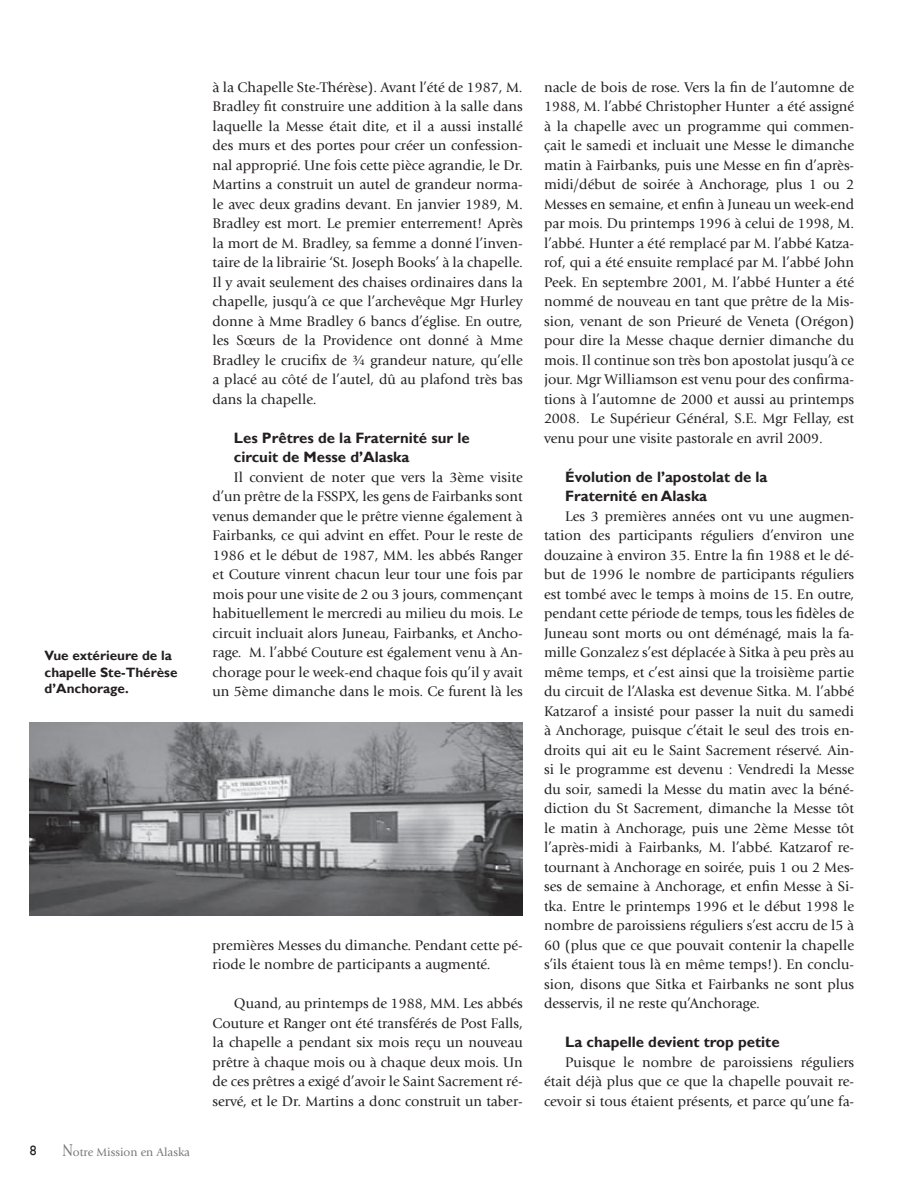
<style>
.page{position:relative;width:918px;height:1188px;background:#fff}
.page>*{position:absolute;margin:0;border:0;box-sizing:border-box;transform-origin:0 0}
.Subtitle{font:700 15px "Gill Sans";color:#231f20}
.Text{font:14.55px/19.5px "Giovanni Std";color:#231f20;text-align:justify}
.Description{font:700 13.5px/16.5px "Gill Sans";color:#231f20}
.t1{font:13.5px "Gill Sans";color:#231f20}
.t2{font:12px "Giovanni Std";color:#76787b}
.s1{font-size:18px}
</style>
<div class="page">
<img style="left:30px;top:723px;width:492px;height:192px">
<p class="Description" style="left:45px;top:648px;width:134px">Vue extérieure de la chapelle Ste-Thérèse d’Anchorage.</p>
<p class="t1" style="left:30px;top:1143px;width:8px">8</p>
<p class="t2" style="left:62px;top:1145px;width:129px"><span class="s1">N</span>otre Mission en Alaska</p>
<p class="Text" style="left:213px;top:77px;width:312px">à la Chapelle Ste-Thérèse). Avant l’été de 1987, M.<br>Bradley fit construire une addition à la salle dans laquelle la Messe était dite, et il a aussi installé des murs et des portes pour créer un confession&shy;nal approprié. Une fois cette pièce agrandie, le Dr.<br>Martins a construit un autel de grandeur norma&shy;le avec deux gradins devant. En janvier 1989, M.<br>Bradley est mort. Le premier enterrement! Après la mort de M. Bradley, sa femme a donné l’inven&shy;taire de la librairie ‘St. Joseph Books’ à la chapelle.<br>Il y avait seulement des chaises ordinaires dans la chapelle, jusqu’à ce que l’archevêque Mgr Hurley donne à Mme Bradley 6 bancs d’église. En outre, les Sœurs de la Providence ont donné à Mme Bradley le crucifix de ¾ grandeur nature, qu’elle a placé au côté de l’autel, dû au plafond très bas dans la chapelle.</p>
<p class="Subtitle" style="left:234px;top:429px;width:237px">Les Prêtres de la Fraternité sur le</p>
<p class="Subtitle" style="left:234px;top:448px;width:177px">circuit de Messe d’Alaska</p>
<p class="Text" style="left:213px;top:467px;width:312px;text-indent:21px">Il convient de noter que vers la 3ème visite d’un prêtre de la FSSPX, les gens de Fairbanks sont venus demander que le prêtre vienne également à Fairbanks, ce qui advint en effet. Pour le reste de 1986 et le début de 1987, MM. les abbés Ranger et Couture vinrent chacun leur tour une fois par mois pour une visite de 2 ou 3 jours, commençant habituellement le mercredi au milieu du mois. Le circuit incluait alors Juneau, Fairbanks, et Ancho&shy;rage. M. l’abbé Couture est également venu à An&shy;chorage pour le week-end chaque fois qu’il y avait un 5ème dimanche dans le mois. Ce furent là les</p>
<p class="Text" style="left:213px;top:935px;width:312px">premières Messes du dimanche. Pendant cette pé&shy;riode le nombre de participants a augmenté.</p>
<p class="Text" style="left:213px;top:994px;width:312px;text-indent:21px">Quand, au printemps de 1988, MM. Les abbés Couture et Ranger ont été transférés de Post Falls, la chapelle a pendant six mois reçu un nouveau prêtre à chaque mois ou à chaque deux mois. Un de ces prêtres a exigé d’avoir le Saint Sacrement ré&shy;servé, et le Dr. Martins a donc construit un taber-</p>
<p class="Text" style="left:544px;top:77px;width:312px">nacle de bois de rose. Vers la fin de l’automne de 1988, M. l’abbé Christopher Hunter a été assigné à la chapelle avec un programme qui commen&shy;çait le samedi et incluait une Messe le dimanche matin à Fairbanks, puis une Messe en fin d’après&shy;midi/début de soirée à Anchorage, plus 1 ou 2<br>Messes en semaine, et enfin à Juneau un week-end par mois. Du printemps 1996 à celui de 1998, M. l’abbé. Hunter a été remplacé par M. l’abbé Katza&shy;rof, qui a été ensuite remplacé par M. l’abbé John Peek. En septembre 2001, M. l’abbé Hunter a été nommé de nouveau en tant que prêtre de la Mis&shy;sion, venant de son Prieuré de Veneta (Orégon) pour dire la Messe chaque dernier dimanche du mois. Il continue son très bon apostolat jusqu’à ce jour. Mgr Williamson est venu pour des confirma&shy;tions à l’automne de 2000 et aussi au printemps 2008. Le Supérieur Général, S.E. Mgr Fellay, est venu pour une visite pastorale en avril 2009.</p>
<p class="Subtitle" style="left:565px;top:468px;width:204px">Évolution de l’apostolat de la</p>
<p class="Subtitle" style="left:565px;top:487px;width:143px">Fraternité en Alaska</p>
<p class="Text" style="left:544px;top:506px;width:312px;text-indent:21px">Les 3 premières années ont vu une augmen&shy;tation des participants réguliers d’environ une douzaine à environ 35. Entre la fin 1988 et le dé&shy;but de 1996 le nombre de participants réguliers est tombé avec le temps à moins de 15. En outre, pendant cette période de temps, tous les fidèles de Juneau sont morts ou ont déménagé, mais la fa&shy;mille Gonzalez s’est déplacée à Sitka à peu près au même temps, et c’est ainsi que la troisième partie du circuit de l’Alaska est devenue Sitka. M. l’abbé Katzarof a insisté pour passer la nuit du samedi à Anchorage, puisque c’était le seul des trois en&shy;droits qui ait eu le Saint Sacrement réservé. Ain&shy;si le programme est devenu : Vendredi la Messe du soir, samedi la Messe du matin avec la béné&shy;diction du St Sacrement, dimanche la Messe tôt le matin à Anchorage, puis une 2ème Messe tôt l’après-midi à Fairbanks, M. l’abbé. Katzarof re&shy;tournant à Anchorage en soirée, puis 1 ou 2 Mes&shy;ses de semaine à Anchorage, et enfin Messe à Si&shy;tka. Entre le printemps 1996 et le début 1998 le nombre de paroissiens réguliers s’est accru de l5 à 60 (plus que ce que pouvait contenir la chapelle s’ils étaient tous là en même temps!). En conclu&shy;sion, disons que Sitka et Fairbanks ne sont plus desservis, il ne reste qu’Anchorage.</p>
<p class="Subtitle" style="left:565px;top:1033px;width:216px">La chapelle devient trop petite</p>
<p class="Text" style="left:544px;top:1052px;width:312px;text-indent:21px">Puisque le nombre de paroissiens réguliers était déjà plus que ce que la chapelle pouvait re&shy;cevoir si tous étaient présents, et parce qu’une fa-</p>
</div>
